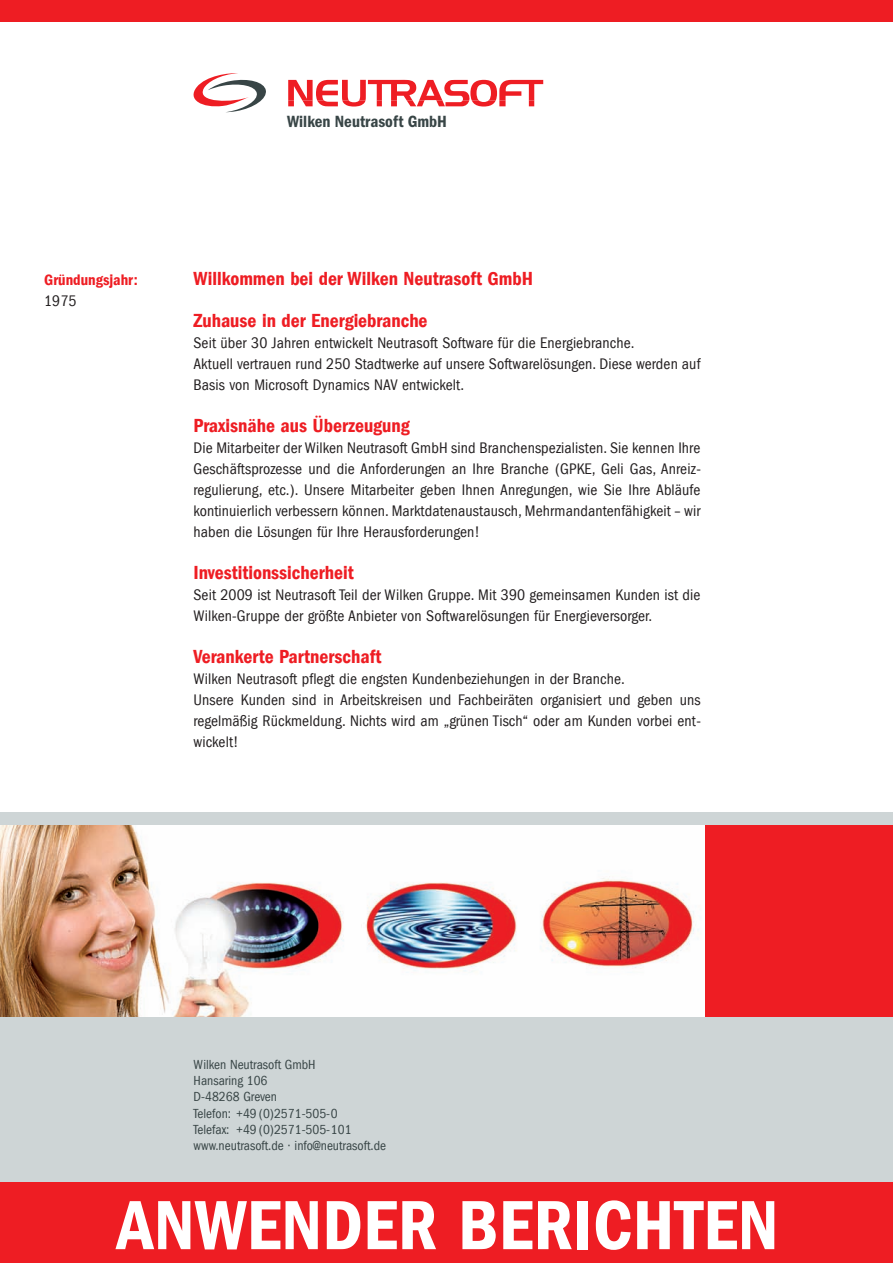
<style>
.page{position:relative;width:893px;height:1263px;background:#fff}
.page>*{position:absolute;margin:0;border:0;box-sizing:border-box;transform-origin:0 0}
.t1{font:600 condensed 72px "Franklin Gothic LT";letter-spacing:.005em;color:#fff}
.t2{font:600 condensed 19.5px/42px "Franklin Gothic LT";color:#ee1d23}
.t3{font:600 condensed 16.8px "Franklin Gothic";color:#384546}
.t4{font:condensed 15.75px/21px "Franklin Gothic LT";letter-spacing:.005em;color:#231f20}
.t5{font:600 condensed 15.75px "Franklin Gothic LT";color:#ee1d23}
.t6{font:condensed 13.5px/16.2px "Franklin Gothic LT";color:#384546}
</style>
<div class="page">
<div style="left:0;top:1016px;width:893px;height:168px;background:#ced5d6"></div>
<div style="left:0;top:825px;width:893px;height:191px;background:#ee1d23"></div>
<div style="left:0;top:1182px;width:893px;height:81px;background:#ee1d23"></div>
<svg style="left:288px;top:80px;width:255px;height:27px"></svg>
<svg style="left:194px;top:73px;width:72px;height:39px"></svg>
<div style="left:0;top:0;width:893px;height:21px;background:#ee1d23"></div>
<img style="left:0;top:825px;width:704px;height:191px">
<hr style="left:892px;top:353px;width:1px;height:213px;background:#ee1d23">
<div style="left:0;top:812px;width:893px;height:13px;background:#ced5d6"></div>
<p class="t3" style="left:287px;top:112px;width:161px">Wilken Neutrasoft GmbH</p>
<p class="t5" style="left:44px;top:271px;width:95px">Gründungsjahr:</p>
<p class="t4" style="left:44px;top:290px;width:34px">1975</p>
<p class="t2" style="left:193px;top:258px;width:341px">Willkommen bei der Wilken Neutrasoft GmbH<br>Zuhause in der Energiebranche</p>
<p class="t4" style="left:193px;top:332px;width:508px">Seit über 30 Jahren entwickelt Neutrasoft Software für die Energiebranche.<br>Aktuell vertrauen rund 250 Stadtwerke auf unsere Softwarelösungen. Diese werden auf<br>Basis von Microsoft Dynamics NAV entwickelt.</p>
<p class="t2" style="left:193px;top:405px;width:218px">Praxisnähe aus Überzeugung</p>
<p class="t4" style="left:193px;top:437px;width:509px;text-align:justify">Die Mitarbeiter der Wilken Neutrasoft GmbH sind Branchenspezialisten. Sie kennen Ihre Geschäftsprozesse und die Anforderungen an Ihre Branche (GPKE, Geli Gas, Anreiz&shy;regulierung, etc.). Unsere Mitarbeiter geben Ihnen Anregungen, wie Sie Ihre Abläufe kontinuierlich verbessern können. Marktdatenaustausch, Mehrmandantenfähigkeit – wir haben die Lösungen für Ihre Herausforderungen!</p>
<p class="t2" style="left:193px;top:552px;width:162px">Investitionssicherheit</p>
<p class="t4" style="left:193px;top:584px;width:508px">Seit 2009 ist Neutrasoft Teil der Wilken Gruppe. Mit 390 gemeinsamen Kunden ist die<br>Wilken-Gruppe der größte Anbieter von Softwarelösungen für Energieversorger.</p>
<p class="t2" style="left:193px;top:636px;width:189px">Verankerte Partnerschaft</p>
<p class="t4" style="left:193px;top:668px;width:509px">Wilken Neutrasoft pflegt die engsten Kundenbeziehungen in der Branche.<br>Unsere Kunden sind in Arbeitskreisen und Fachbeiräten organisiert und geben uns regelmäßig Rückmeldung. Nichts wird am „grünen Tisch“ oder am Kunden vorbei ent&shy;wickelt!</p>
<p class="t6" style="left:194px;top:1056px;width:194px">Wilken Neutrasoft GmbH<br>Hansaring 106<br>D-48268 Greven<br>Telefon: +49 (0)2571-505-0<br>Telefax: +49 (0)2571-505-101 www.neutrasoft.de · info@neutrasoft.de</p>
<h1 class="t1" style="left:117px;top:1184px;width:663px">ANWENDER BERICHTEN</h1>
</div>
